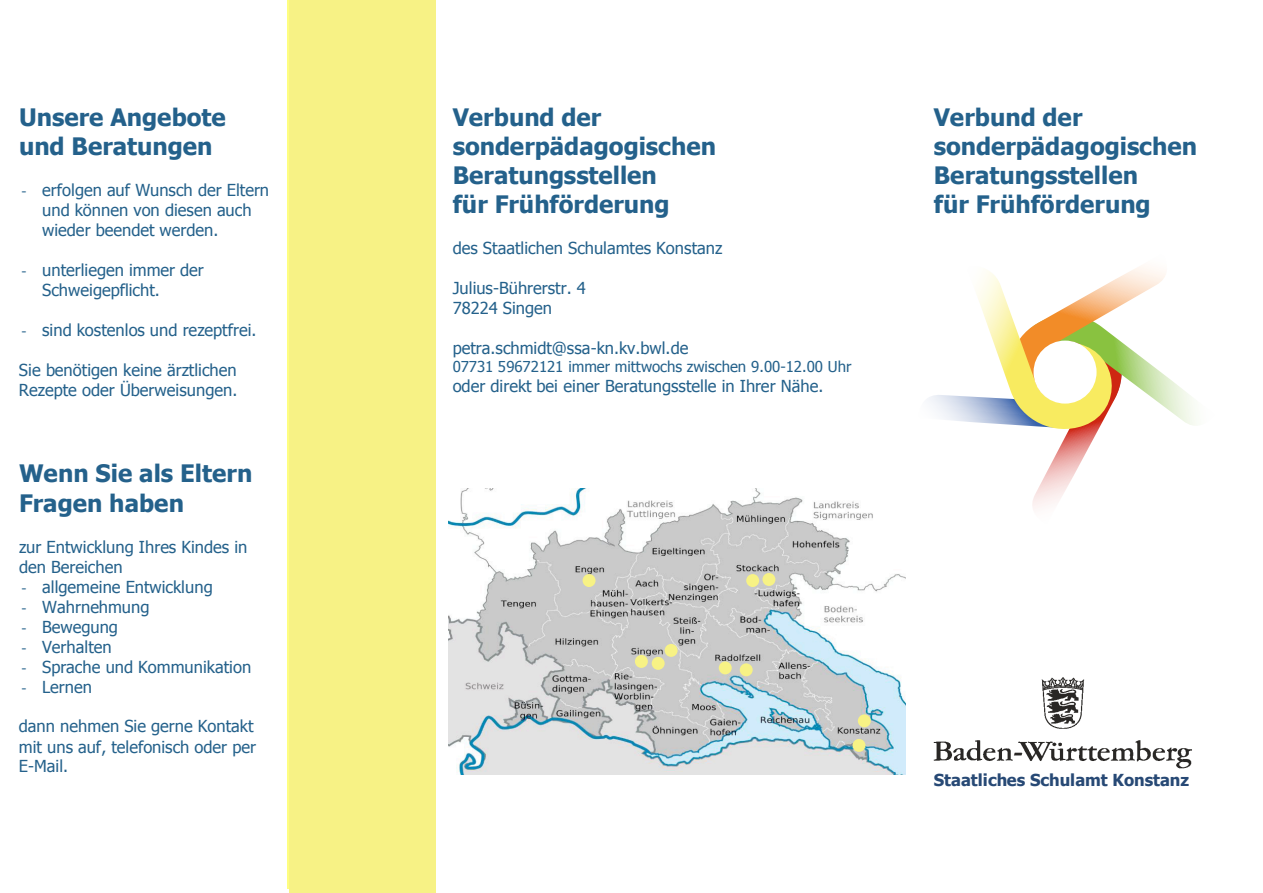
<style>
.page{position:relative;width:1263px;height:893px;background:#fff}
.page>*{position:absolute;margin:0;border:0;box-sizing:border-box;transform-origin:0 0}
.t1{font:700 24px/29px "Tahoma";color:#24618b}
.t2{font:16.5px/20px "Tahoma";color:#24618b}
.t3{font:700 16.5px "Tahoma";color:#274975}
.t4{font:15px "Tahoma";letter-spacing:-.005em;color:#24618b}
.s1{font-family:"Calibri"}
</style>
<div class="page">
<div style="left:287px;top:0;width:149px;height:102px;background:#fefe80"></div>
<div style="left:287px;top:102px;width:149px;height:787px;background:#fefe80"></div>
<img style="left:933px;top:677px;width:259px;height:92px">
<img style="left:448px;top:489px;width:457px;height:285px">
<div style="left:289px;top:0;width:146px;height:893px;background:#f7f285"></div>
<div style="left:900px;top:236px;width:324px;height:298px;background:#fff"></div>
<svg style="left:928px;top:266px;width:269px;height:243px"></svg>
<div style="left:1033px;top:341px;width:63px;height:63px;background:#fff;border-radius:50%"></div>
<div style="left:852px;top:739px;width:13px;height:13px;background:#f7f285;border-radius:50%"></div>
<div style="left:858px;top:714px;width:13px;height:13px;background:#f7f285;border-radius:50%"></div>
<div style="left:719px;top:661px;width:13px;height:13px;background:#f7f285;border-radius:50%"></div>
<div style="left:740px;top:663px;width:13px;height:13px;background:#f7f285;border-radius:50%"></div>
<div style="left:652px;top:657px;width:13px;height:13px;background:#f7f285;border-radius:50%"></div>
<div style="left:665px;top:644px;width:13px;height:13px;background:#f7f285;border-radius:50%"></div>
<div style="left:746px;top:574px;width:13px;height:13px;background:#f7f285;border-radius:50%"></div>
<div style="left:762px;top:573px;width:13px;height:13px;background:#f7f285;border-radius:50%"></div>
<div style="left:635px;top:655px;width:13px;height:13px;background:#f7f285;border-radius:50%"></div>
<div style="left:583px;top:574px;width:12px;height:13px;background:#f7f285;border-radius:50%"></div>
<h1 class="t1" style="left:19px;top:103px;width:208px">Unsere Angebote und Beratungen</h1>
<p class="t2" style="left:42px;top:181px;width:228px;text-indent:-21px"><span class="s1">-</span> erfolgen auf Wunsch der Eltern und können von diesen auch wieder beendet werden.</p>
<p class="t2" style="left:42px;top:261px;width:163px;text-indent:-21px"><span class="s1">-</span> unterliegen immer der<br>Schweigepflicht.</p>
<p class="t2" style="left:21px;top:321px;width:237px"><span class="s1">-</span> sind kostenlos und rezeptfrei.</p>
<p class="t2" style="left:19px;top:360px;width:220px">Sie benötigen keine ärztlichen<br>Rezepte oder Überweisungen.</p>
<h1 class="t1" style="left:19px;top:460px;width:235px">Wenn Sie als Eltern<br>Fragen haben</h1>
<p class="t2" style="left:19px;top:538px;width:230px">zur Entwicklung Ihres Kindes in den Bereichen</p>
<p class="t2" style="left:21px;top:578px;width:193px"><span class="s1">-</span> allgemeine Entwicklung</p>
<p class="t2" style="left:21px;top:598px;width:130px"><span class="s1">-</span> Wahrnehmung</p>
<p class="t2" style="left:21px;top:618px;width:98px"><span class="s1">-</span> Bewegung</p>
<p class="t2" style="left:21px;top:638px;width:92px"><span class="s1">-</span> Verhalten</p>
<p class="t2" style="left:21px;top:658px;width:231px"><span class="s1">-</span> Sprache und Kommunikation</p>
<p class="t2" style="left:21px;top:677px;width:72px"><span class="s1">-</span> Lernen</p>
<p class="t2" style="left:19px;top:717px;width:239px">dann nehmen Sie gerne Kontakt mit uns auf, telefonisch oder per<br>E-Mail.</p>
<h1 class="t1" style="left:453px;top:103px;width:265px">Verbund der sonderpädagogischen<br>Beratungsstellen<br>für Frühförderung</h1>
<p class="t2" style="left:453px;top:239px;width:271px">des Staatlichen Schulamtes Konstanz</p>
<p class="t2" style="left:453px;top:279px;width:135px">Julius-Bührerstr. 4<br>78224 Singen</p>
<p class="t2" style="left:453px;top:339px;width:237px">petra.schmidt@ssa-kn.kv.bwl.de</p>
<p class="t4" style="left:453px;top:357px;width:400px">07731 59672121 immer mittwochs zwischen 9.00-12.00 Uhr</p>
<p class="t2" style="left:453px;top:377px;width:372px">oder direkt bei einer Beratungsstelle in Ihrer Nähe.</p>
<h1 class="t1" style="left:934px;top:103px;width:265px">Verbund der sonderpädagogischen<br>Beratungsstellen<br>für Frühförderung</h1>
<p class="t3" style="left:934px;top:768px;width:257px">Staatliches Schulamt Konstanz</p>
</div>
